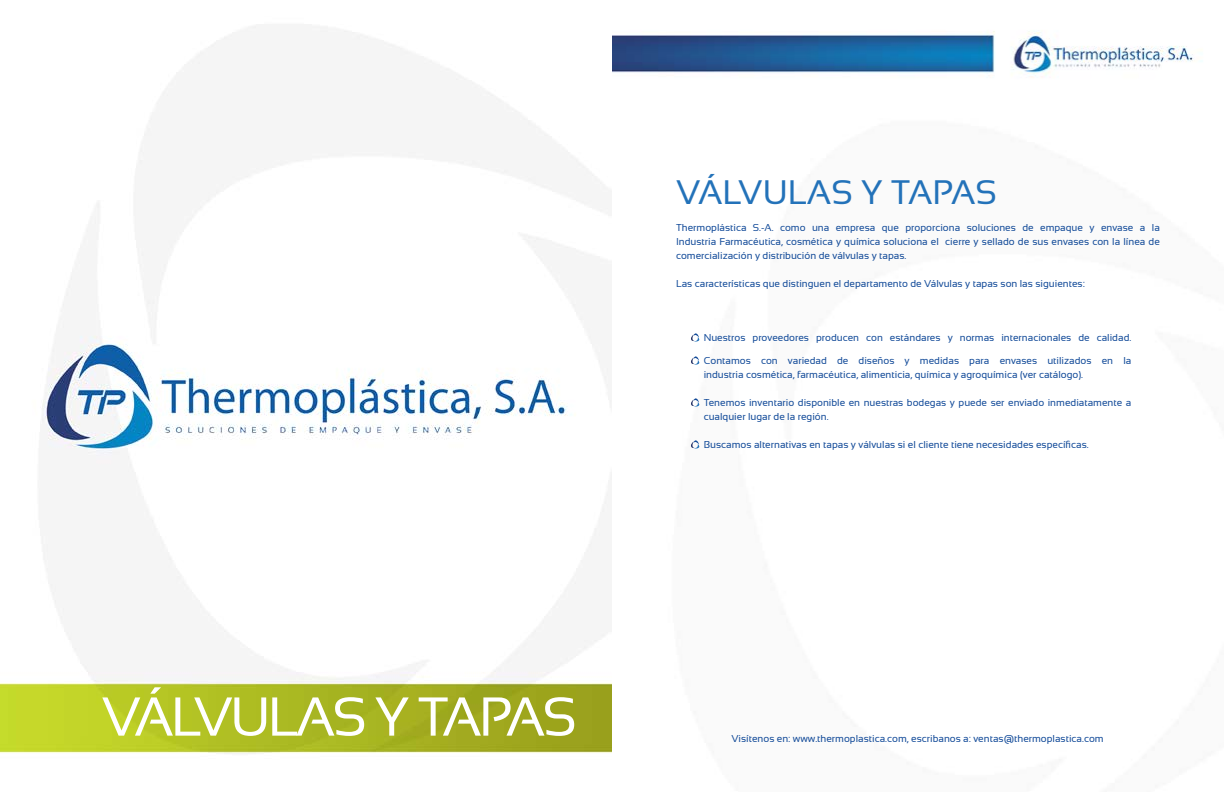
<style>
.page{position:relative;width:1224px;height:792px;background:#fff}
.page>*{position:absolute;margin:0;border:0;box-sizing:border-box;transform-origin:0 0}
.t1{font:54.7px "Sansation";color:#fff}
.t2{font:34px "Sansation";color:#2372b9}
.t3{font:10px/14px "Sansation";color:#134b99}
</style>
<div class="page">
<img style="left:0;top:26px;width:1202px;height:728px">
<svg style="left:691px;top:333px;width:8px;height:9px"></svg>
<svg style="left:691px;top:356px;width:8px;height:9px"></svg>
<svg style="left:691px;top:398px;width:8px;height:9px"></svg>
<svg style="left:691px;top:440px;width:8px;height:9px"></svg>
<h1 class="t1" style="left:102px;top:686px;width:162px">VÁLVULAS</h1>
<h1 class="t1" style="left:375px;top:686px;width:75px">YTAPAS</h1>
<h2 class="t2" style="left:676px;top:173px;width:322px">Válvulas y tapas</h2>
<p class="t3" style="left:676px;top:221px;width:485px;text-align:justify">Thermoplástica S.-A. como una empresa que proporciona soluciones de empaque y envase a la Industria Farmacéutica, cosmética y química soluciona el cierre y sellado de sus envases con la línea de comercialización y distribución de válvulas y tapas.</p>
<p class="t3" style="left:676px;top:277px;width:410px">Las características que distinguen el departamento de Válvulas y tapas son las siguientes:</p>
<p class="t3" style="left:704px;top:331px;width:429px">Nuestros proveedores producen con estándares y normas internacionales de calidad.</p>
<p class="t3" style="left:704px;top:354px;width:429px">Contamos con variedad de diseños y medidas para envases utilizados en la industria cosmética, farmacéutica, alimenticia, química y agroquímica (ver catálogo).</p>
<p class="t3" style="left:704px;top:396px;width:429px">Tenemos inventario disponible en nuestras bodegas y puede ser enviado inmediatamente a cualquier lugar de la región.</p>
<p class="t3" style="left:704px;top:438px;width:386px">Buscamos alternativas en tapas y válvulas si el cliente tiene necesidades específicas.</p>
<p class="t3" style="left:731px;top:732px;width:374px">Visítenos en: www.thermoplastica.com, escribanos a: ventas@thermoplastica.com</p>
</div>
